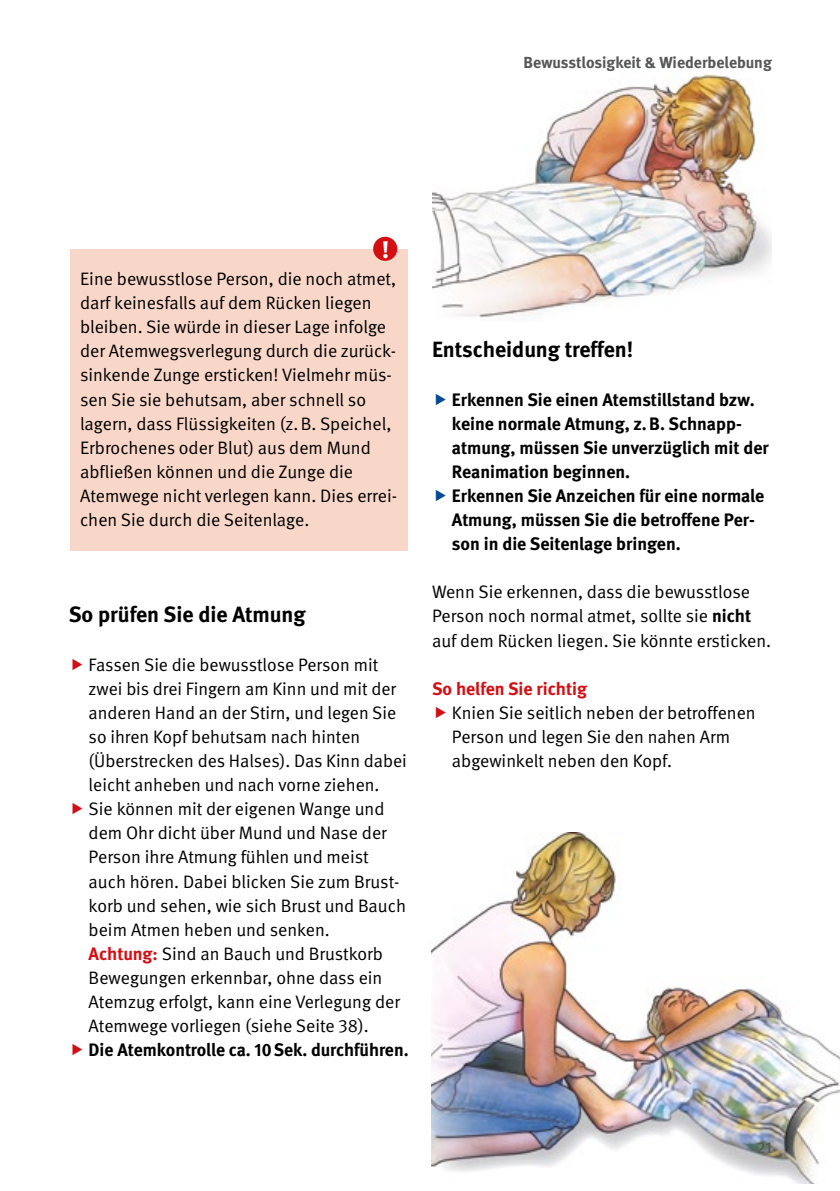
<style>
.page{position:relative;width:840px;height:1191px;background:#fff}
.page>*{position:absolute;margin:0;border:0;box-sizing:border-box;transform-origin:0 0}
.t1{font:700 24px "DGUV Meta Serif";color:#fff}
.H2_ohne_Zahl{font:700 22px "DGUV Meta";color:#000}
.FT_ST_rot{font:18px/24px "DGUV Meta";color:#000}
.t2{font:700 18px/24px "DGUV Meta";color:#000}
.FT{font:18px/24px "DGUV Meta";color:#000}
.H3_ohne_Zahl_rot{font:700 18px "DGUV Meta";color:#d40f14}
.t3{font:700 16px "DGUV Meta";color:#565656}
.t4{font:500 16px "DGUV Meta";color:#565656}
.s1{font-weight:700;color:#d40f14}
.s2{font-weight:700}
</style>
<div class="page">
<div style="left:70px;top:249px;width:337px;height:301px;background:#f8d7c9"></div>
<div style="left:373px;top:237px;width:24px;height:24px;background:#d40f14;border-radius:50%"></div>
<img style="left:432px;top:74px;width:339px;height:245px">
<img style="left:431px;top:832px;width:408px;height:351px">
<p class="t3" style="left:523px;top:53px;width:249px">Bewusstlosigkeit &amp; Wiederbelebung</p>
<h1 class="t1" style="left:381px;top:235px;width:9px">!</h1>
<h3 class="FT_ST_rot" style="left:80px;top:267px;width:318px">Eine bewusstlose Person, die noch atmet, darf keinesfalls auf dem Rücken liegen bleiben. Sie würde in dieser Lage infolge der Atemwegsverlegung durch die zurück&shy;sinkende Zunge ersticken! Vielmehr müs&shy;sen Sie sie behutsam, aber schnell so lagern, dass Flüssigkeiten (z.B. Speichel, Erbrochenes oder Blut) aus dem Mund abfließen können und die Zunge die Atemwege nicht verlegen kann. Dies errei&shy;chen Sie durch die Seitenlage.</h3>
<h2 class="H2_ohne_Zahl" style="left:69px;top:601px;width:238px">So prüfen Sie die Atmung</h2>
<p class="FT_ST_rot" style="left:89px;top:653px;width:319px">Fassen Sie die bewusstlose Person mit zwei bis drei Fingern am Kinn und mit der anderen Hand an der Stirn, und legen Sie so ihren Kopf behutsam nach hinten (Überstrecken des Halses). Das Kinn dabei leicht anheben und nach vorne ziehen.</p>
<p class="FT_ST_rot" style="left:89px;top:797px;width:319px">Sie können mit der eigenen Wange und dem Ohr dicht über Mund und Nase der Person ihre Atmung fühlen und meist auch hören. Dabei blicken Sie zum Brust&shy;korb und sehen, wie sich Brust und Bauch beim Atmen heben und senken.<br><span class="s1">Achtung:</span> Sind an Bauch und Brustkorb Bewegungen erkennbar, ohne dass ein Atemzug erfolgt, kann eine Verlegung der Atemwege vorliegen (siehe Seite 38).</p>
<p class="t2" style="left:89px;top:1038px;width:321px">Die Atemkontrolle ca. 10Sek. durchführen.</p>
<h2 class="H2_ohne_Zahl" style="left:432px;top:336px;width:203px">Entscheidung treffen!</h2>
<p class="t2" style="left:451px;top:388px;width:318px">Erkennen Sie einen Atemstillstand bzw. keine normale Atmung, z.B. Schnapp&shy;atmung, müssen Sie unverzüglich mit der Reanimation beginnen.</p>
<p class="t2" style="left:451px;top:484px;width:314px">Erkennen Sie Anzeichen für eine normale<br>Atmung, müssen Sie die betroffene Per&shy;son in die Seitenlage bringen.</p>
<p class="FT" style="left:432px;top:580px;width:340px">Wenn Sie erkennen, dass die bewusstlose<br>Person noch normal atmet, sollte sie <span class="s2">nicht </span>auf dem Rücken liegen. Sie könnte ersticken.</p>
<h3 class="H3_ohne_Zahl_rot" style="left:432px;top:678px;width:156px">So helfen Sie richtig</h3>
<p class="FT_ST_rot" style="left:451px;top:701px;width:305px">Knien Sie seitlich neben der betroffenen<br>Person und legen Sie den nahen Arm abgewinkelt neben den Kopf.</p>
<p class="t4" style="left:756px;top:1137px;width:16px">21</p>
</div>
